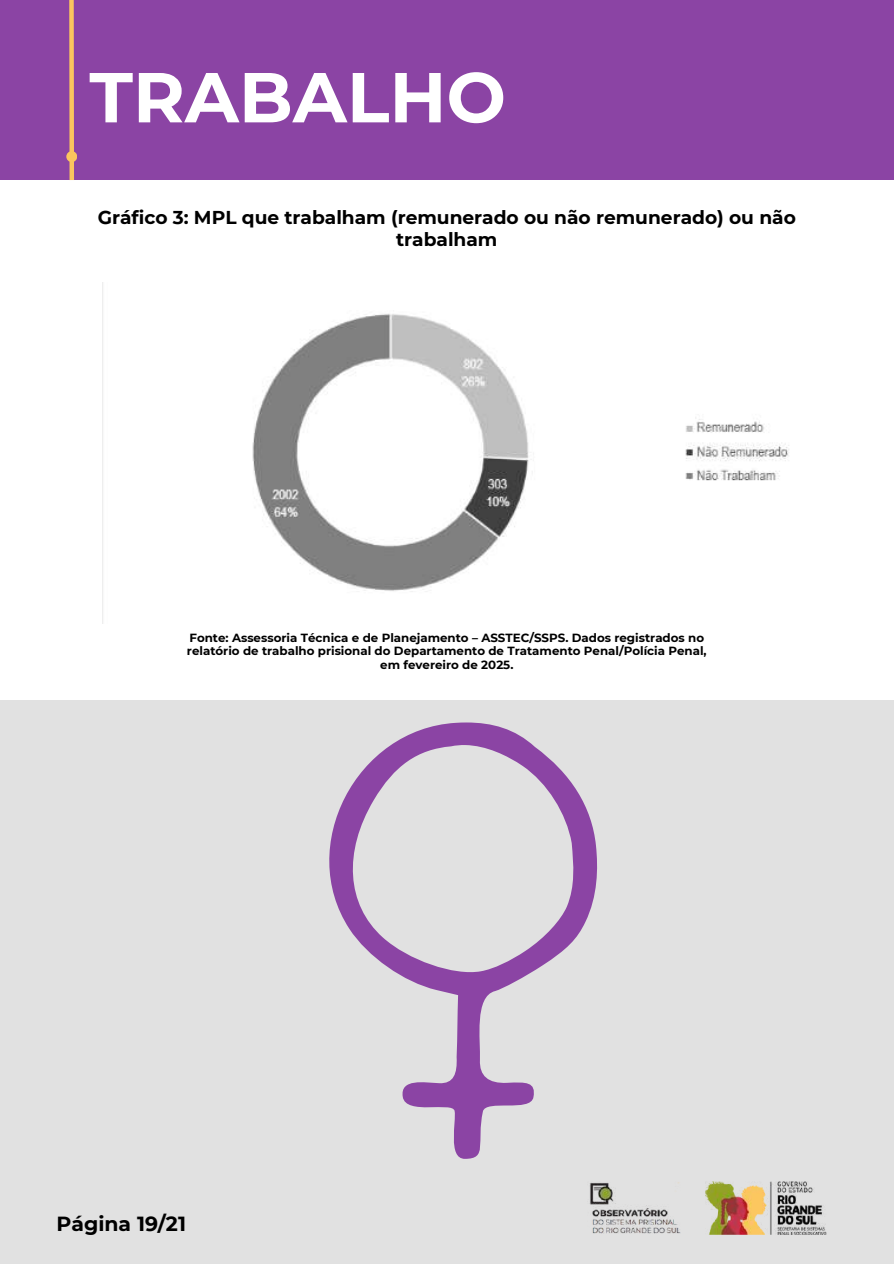
<style>
.page{position:relative;width:894px;height:1264px;background:#fff}
.page>*{position:absolute;margin:0;border:0;box-sizing:border-box;transform-origin:0 0}
.t1{font:700 70.5px "Montserrat";color:#fff}
.t2{font:700 20.4px "Montserrat";color:#000}
.t3{font:700 18.6px/21.3px "Montserrat";color:#000;text-align:center}
.t4{font:700 11.85px/13.8px "Montserrat";color:#000;text-align:center}
</style>
<div class="page">
<div style="left:0;top:0;width:893px;height:1263px;background:#e1e1e1"></div>
<img style="left:705px;top:1181px;width:122px;height:53px">
<img style="left:589px;top:1182px;width:91px;height:52px">
<div style="left:0;top:180px;width:893px;height:519px;background:#fff"></div>
<img style="left:102px;top:283px;width:687px;height:340px">
<div style="left:0;top:0;width:893px;height:180px;background:#8b44a4"></div>
<svg style="left:67px;top:0;width:9px;height:180px"></svg>
<div style="left:66px;top:151px;width:11px;height:11px;background:#fbc55e;border-radius:50%"></div>
<svg style="left:329px;top:722px;width:269px;height:436px"></svg>
<h1 class="t1" style="left:89px;top:54px;width:418px">TRABALHO</h1>
<h3 class="t3" style="left:98px;top:207px;width:699px">Gráfico 3: MPL que trabalham (remunerado ou não remunerado) ou não trabalham</h3>
<p class="t4" style="left:187px;top:630px;width:521px">Fonte: Assessoria Técnica e de Planejamento – ASSTEC/SSPS. Dados registrados no relatório de trabalho prisional do Departamento de Tratamento Penal/Polícia Penal, em fevereiro de 2025.</p>
<h2 class="t2" style="left:57px;top:1211px;width:131px">Página 19/21</h2>
</div>
